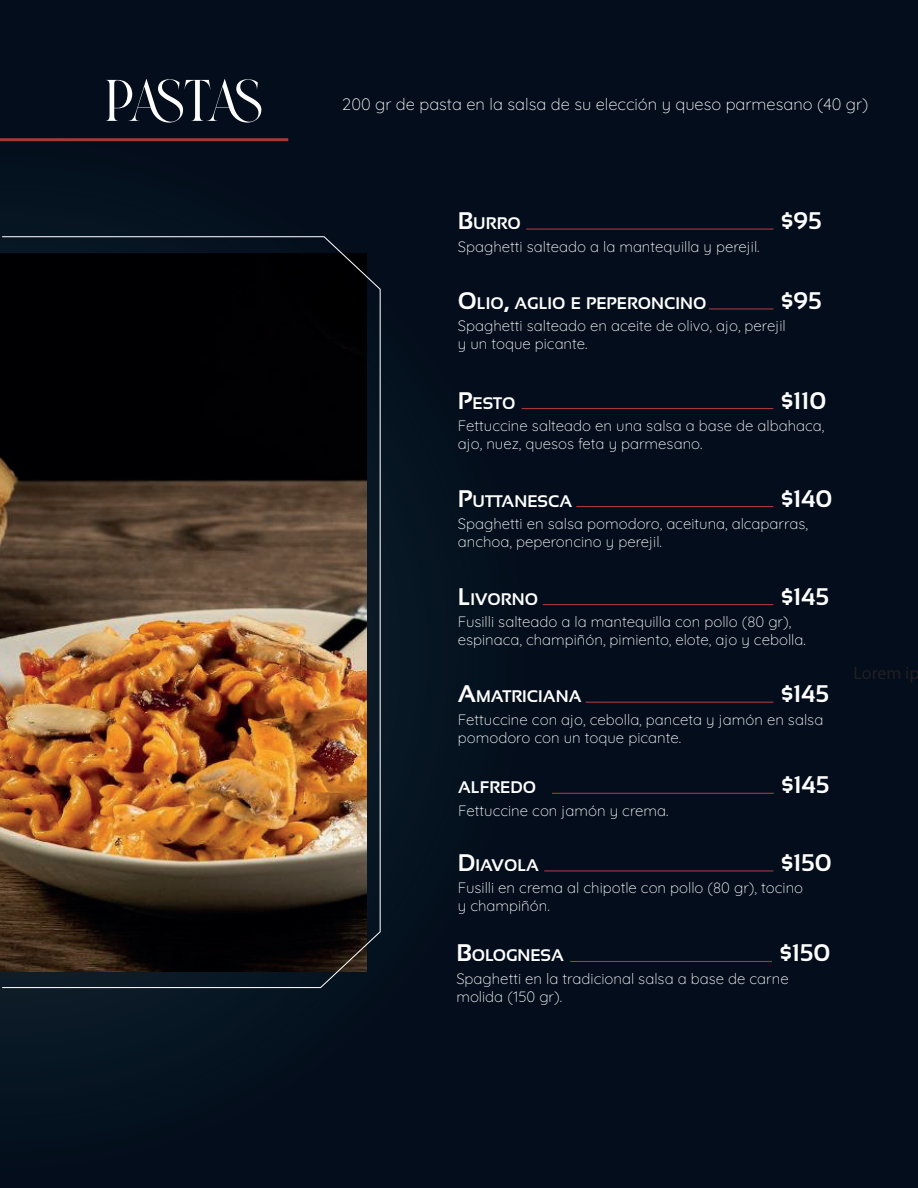
<style>
.page{position:relative;width:918px;height:1188px;background:#030d1b}
.page>*{position:absolute;margin:0;border:0;box-sizing:border-box;transform-origin:0 0}
.t1{font:58.5px "Brand";color:#fff}
.t2{font:700 24px "Sansation";color:#fff}
.t3{font:18px "Myriad Pro";color:#231f20}
.t4{font:700 16.8px "Sansation";color:#fff}
.t5{font:300 16.5px "Quicksand";color:#fff}
.t6{font:300 15px/18px "Quicksand";color:#fff}
.s1{font-size:24px}
</style>
<div class="page">
<hr style="left:0;top:138px;width:288px;height:3px;background:#a8373d">
<hr style="left:526px;top:229px;width:247px;height:1px;background:#a8373d">
<hr style="left:709px;top:308px;width:64px;height:2px;background:#a8373d">
<hr style="left:522px;top:408px;width:251px;height:1px;background:#a8373d">
<hr style="left:576px;top:506px;width:197px;height:1px;background:#a8373d">
<hr style="left:543px;top:604px;width:230px;height:1px;background:#a8373d">
<hr style="left:586px;top:702px;width:187px;height:1px;background:#a8373d">
<hr style="left:544px;top:870px;width:230px;height:2px;background:#a8373d">
<hr style="left:570px;top:961px;width:202px;height:1px;background:#a8373d">
<hr style="left:552px;top:793px;width:222px;height:1px;background:#a8373d">
<img style="left:1px;top:236px;width:380px;height:753px">
<h1 class="t1" style="left:103px;top:74px;width:160px">PASTAS</h1>
<p class="t5" style="left:342px;top:91px;width:528px">200 gr de pasta en la salsa de su elección y queso parmesano (40 gr)</p>
<p class="t4" style="left:458px;top:214px;width:65px"><span class="s1">B</span>URRO</p>
<h2 class="t2" style="left:781px;top:207px;width:42px">$95</h2>
<p class="t6" style="left:458px;top:236px;width:303px">Spaghetti salteado a la mantequilla y perejil.</p>
<p class="t4" style="left:458px;top:294px;width:250px"><span class="s1">O</span>LIO<span class="s1">,</span> AGLIO E PEPERONCINO</p>
<h2 class="t2" style="left:781px;top:287px;width:42px">$95</h2>
<p class="t6" style="left:458px;top:316px;width:329px">Spaghetti salteado en aceite de olivo, ajo, perejil y un toque picante.</p>
<p class="t4" style="left:458px;top:393px;width:59px"><span class="s1">P</span>ESTO</p>
<h2 class="t2" style="left:781px;top:387px;width:47px">$110</h2>
<p class="t6" style="left:458px;top:415px;width:368px">Fettuccine salteado en una salsa a base de albahaca, ajo, nuez, quesos feta y parmesano.</p>
<p class="t4" style="left:458px;top:491px;width:116px"><span class="s1">P</span>UTTANESCA</p>
<h2 class="t2" style="left:781px;top:485px;width:53px">$140</h2>
<p class="t6" style="left:458px;top:513px;width:352px">Spaghetti en salsa pomodoro, aceituna, alcaparras, anchoa, peperoncino y perejil.</p>
<p class="t4" style="left:458px;top:589px;width:82px"><span class="s1">L</span>IVORNO</p>
<h2 class="t2" style="left:781px;top:583px;width:49px">$145</h2>
<p class="t6" style="left:458px;top:611px;width:350px">Fusilli salteado a la mantequilla con pollo (80 gr), espinaca, champiñón, pimiento, elote, ajo y cebolla.</p>
<p class="t4" style="left:458px;top:687px;width:125px"><span class="s1">A</span>MATRICIANA</p>
<h2 class="t2" style="left:781px;top:680px;width:49px">$145</h2>
<p class="t6" style="left:458px;top:709px;width:367px">Fettuccine con ajo, cebolla, panceta y jamón en salsa pomodoro con un toque picante.</p>
<p class="t4" style="left:458px;top:778px;width:79px">ALFREDO</p>
<h2 class="t2" style="left:781px;top:772px;width:49px">$145</h2>
<p class="t6" style="left:458px;top:800px;width:212px">Fettuccine con jamón y crema.</p>
<p class="t4" style="left:458px;top:856px;width:83px"><span class="s1">D</span>IAVOLA</p>
<h2 class="t2" style="left:781px;top:849px;width:52px">$150</h2>
<p class="t6" style="left:458px;top:878px;width:347px">Fusilli en crema al chipotle con pollo (80 gr), tocino y champiñón.</p>
<p class="t4" style="left:456px;top:946px;width:109px"><span class="s1">B</span>OLOGNESA</p>
<h2 class="t2" style="left:780px;top:940px;width:52px">$150</h2>
<p class="t6" style="left:456px;top:968px;width:334px">Spaghetti en la tradicional salsa a base de carne molida (150 gr).</p>
<p class="t3" style="left:854px;top:662px;width:68px">Lorem ip</p>
</div>
